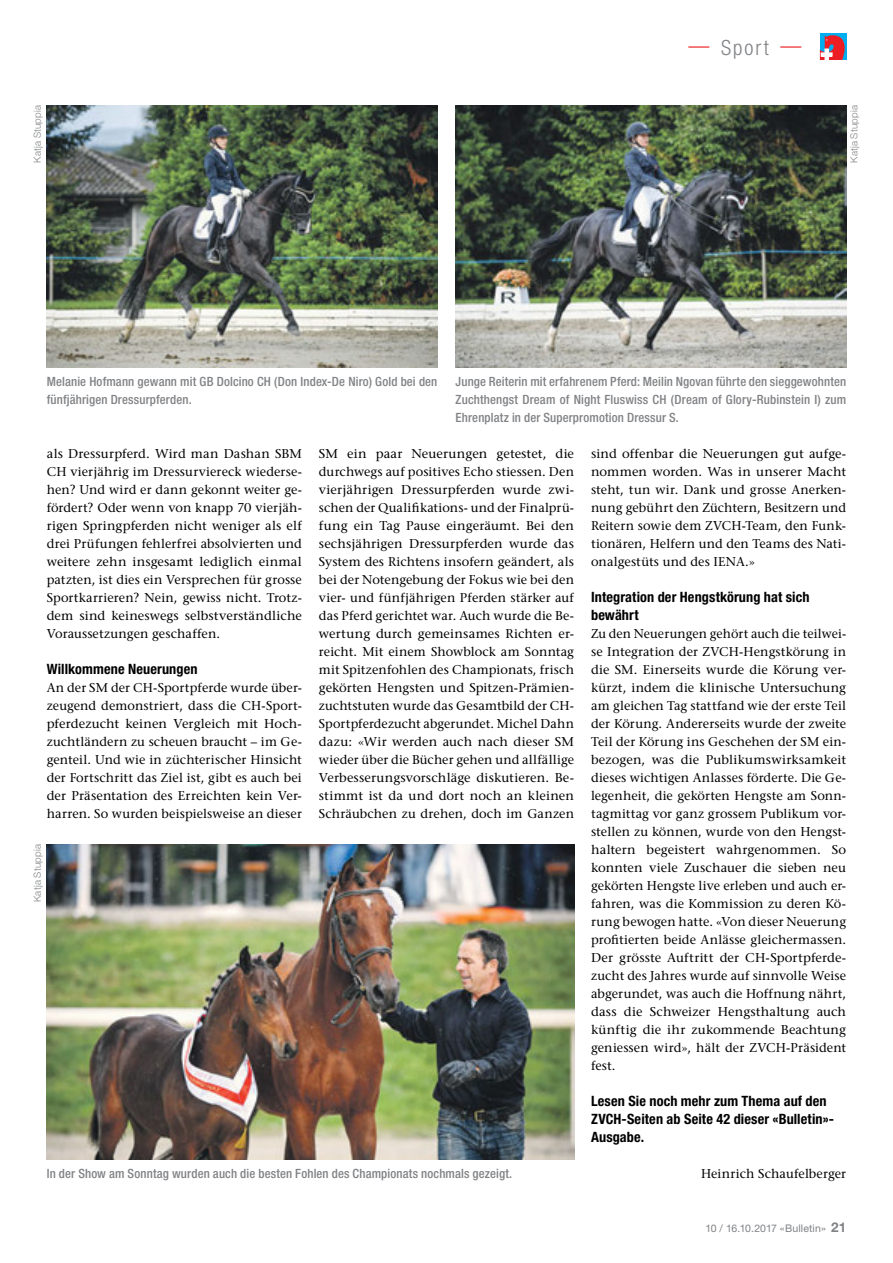
<style>
.page{position:relative;width:893px;height:1263px;background:#fff}
.page>*{position:absolute;margin:0;border:0;box-sizing:border-box;transform-origin:0 0}
.t1{font:300 condensed 21px "Helvetica Neue LT Std";letter-spacing:.1em;color:#808285}
.t2{font:700 condensed 14.25px/18px "Helvetica Neue LT Std";letter-spacing:.01em;color:#000}
.t3{font:500 12.75px/18px "Stone Serif Std";letter-spacing:.01em;color:#000;text-align:justify}
.t4{font:500 condensed 12.75px/18px "Helvetica Neue LT Std";letter-spacing:.01em;color:#808285}
.t5{font:10.5px "Helvetica Neue LT Std";letter-spacing:.01em;color:#808285}
.t6{font:300 9.75px "Helvetica Neue LT Std";letter-spacing:.02em;color:#808285}
.s1{color:#ed1d24}
.s2{font-weight:700;font-size:13.5px}
</style>
<div class="page">
<div style="left:820px;top:34px;width:26px;height:26px;background:#00aeef"></div>
<svg style="left:820px;top:35px;width:25px;height:25px"></svg>
<img style="left:47px;top:844px;width:527px;height:316px">
<img style="left:47px;top:105px;width:390px;height:262px">
<img style="left:456px;top:105px;width:390px;height:262px">
<p class="t6" style="left:32px;top:163px;width:59px;rotate:-90deg">Katja Stuppia</p>
<h1 class="t1" style="left:688px;top:35px;width:115px"><span class="s1">—</span> Sport <span class="s1">—</span></h1>
<p class="t6" style="left:848px;top:163px;width:59px;rotate:-90deg">Katja Stuppia</p>
<p class="t4" style="left:47px;top:372px;width:392px">Melanie Hofmann gewann mit GB Dolcino CH (Don Index-De Niro) Gold bei den fünfjährigen Dressurpferden.</p>
<p class="t4" style="left:456px;top:372px;width:392px;text-align:justify">Junge Reiterin mit erfahrenem Pferd: Meilin Ngovan führte den sieggewohnten Zuchthengst Dream of Night Fluswiss CH (Dream of Glory-Rubinstein I) zum Ehrenplatz in der Superpromotion Dressur S.</p>
<p class="t3" style="left:47px;top:444px;width:257px">als Dressurpferd. Wird man Dashan SBM CH vierjährig im Dressurviereck wiederse&shy;hen? Und wird er dann gekonnt weiter ge&shy;fördert? Oder wenn von knapp 70 vierjäh&shy;rigen Springpferden nicht weniger als elf drei Prüfungen fehlerfrei absolvierten und weitere zehn insgesamt lediglich einmal patzten, ist dies ein Versprechen für grosse Sportkarrieren? Nein, gewiss nicht. Trotz&shy;dem sind keineswegs selbstverständliche Voraussetzungen geschaffen.</p>
<p class="t2" style="left:47px;top:660px;width:152px">Willkommene Neuerungen</p>
<p class="t3" style="left:47px;top:678px;width:257px">An der SM der CH-Sportpferde wurde über&shy;zeugend demonstriert, dass die CH-Sport&shy;pferdezucht keinen Vergleich mit Hoch&shy;zuchtländern zu scheuen braucht – im Ge&shy;genteil. Und wie in züchterischer Hinsicht der Fortschritt das Ziel ist, gibt es auch bei der Präsentation des Erreichten kein Ver&shy;harren. So wurden beispielsweise an dieser</p>
<p class="t6" style="left:32px;top:902px;width:59px;rotate:-90deg">Katja Stuppia</p>
<p class="t3" style="left:319px;top:444px;width:257px">SM ein paar Neuerungen getestet, die durchwegs auf positives Echo stiessen. Den vierjährigen Dressurpferden wurde zwi&shy;schen der Qualifikations- und der Finalprü&shy;fung ein Tag Pause eingeräumt. Bei den sechsjährigen Dressurpferden wurde das System des Richtens insofern geändert, als bei der Notengebung der Fokus wie bei den vier- und fünfjährigen Pferden stärker auf das Pferd gerichtet war. Auch wurde die Be&shy;wertung durch gemeinsames Richten er&shy;reicht. Mit einem Showblock am Sonntag mit Spitzenfohlen des Championats, frisch gekörten Hengsten und Spitzen-Prämien&shy;zuchtstuten wurde das Gesamtbild der CH-Sportpferdezucht abgerundet. Michel Dahn dazu: «Wir werden auch nach dieser SM wieder über die Bücher gehen und allfällige Verbesserungsvorschläge diskutieren. Be&shy;stimmt ist da und dort noch an kleinen Schräubchen zu drehen, doch im Ganzen</p>
<p class="t3" style="left:591px;top:444px;width:257px">sind offenbar die Neuerungen gut aufge&shy;nommen worden. Was in unserer Macht steht, tun wir. Dank und grosse Anerken&shy;nung gebührt den Züchtern, Besitzern und Reitern sowie dem ZVCH-Team, den Funk&shy;tionären, Helfern und den Teams des Nati&shy;onalgestüts und des IENA.»</p>
<p class="t2" style="left:591px;top:588px;width:220px">Integration der Hengstkörung hat sich bewährt</p>
<p class="t3" style="left:591px;top:624px;width:257px">Zu den Neuerungen gehört auch die teilwei&shy;se Integration der ZVCH-Hengstkörung in die SM. Einerseits wurde die Körung ver&shy;kürzt, indem die klinische Untersuchung am gleichen Tag stattfand wie der erste Teil der Körung. Andererseits wurde der zweite Teil der Körung ins Geschehen der SM ein&shy;bezogen, was die Publikumswirksamkeit dieses wichtigen Anlasses förderte. Die Ge&shy;legenheit, die gekörten Hengste am Sonn&shy;tagmittag vor ganz grossem Publikum vor&shy;stellen zu können, wurde von den Hengst&shy;haltern begeistert wahrgenommen. So konnten viele Zuschauer die sieben neu gekörten Hengste live erleben und auch er&shy;fahren, was die Kommission zu deren Kö&shy;rung bewogen hatte. «Von dieser Neuerung profitierten beide Anlässe gleichermassen.<br>Der grösste Auftritt der CH-Sportpferde&shy;zucht des Jahres wurde auf sinnvolle Weise abgerundet, was auch die Hoffnung nährt, dass die Schweizer Hengsthaltung auch künftig die ihr zukommende Beachtung geniessen wird», hält der ZVCH-Präsident fest.</p>
<p class="t2" style="left:591px;top:1092px;width:245px">Lesen Sie noch mehr zum Thema auf den<br>ZVCH-Seiten ab Seite 42 dieser «Bulletin»-<br>Ausgabe.</p>
<p class="t4" style="left:47px;top:1164px;width:467px">In der Show am Sonntag wurden auch die besten Fohlen des Championats nochmals gezeigt.</p>
<p class="t3" style="left:701px;top:1164px;width:147px">Heinrich Schaufelberger</p>
<p class="t5" style="left:705px;top:1222px;width:142px">10 / 16.10.2017 «Bulletin» <span class="s2">21</span></p>
</div>
